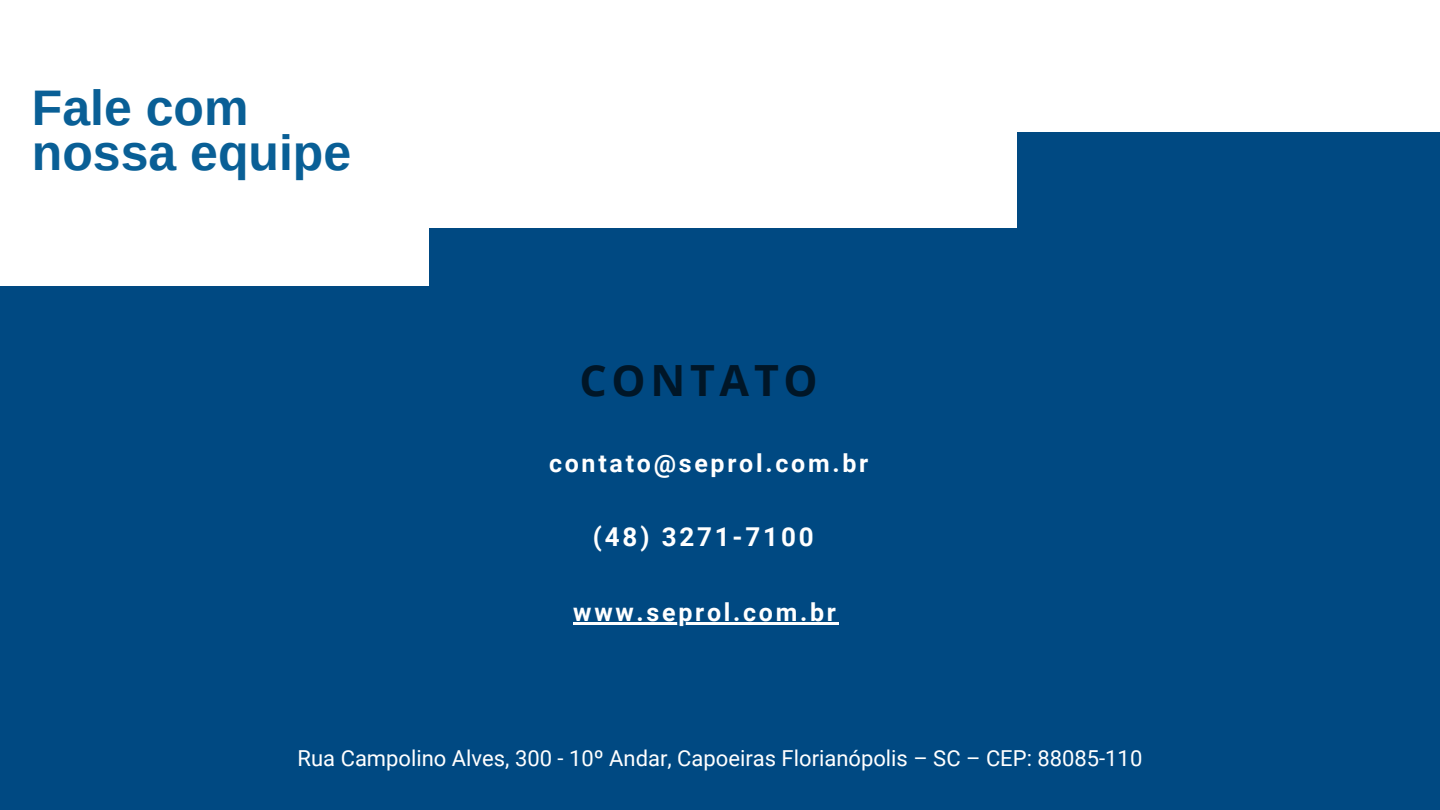
<style>
.page{position:relative;width:1440px;height:810px;background:#004982}
.page>*{position:absolute;margin:0;border:0;box-sizing:border-box;transform-origin:0 0}
.t1{font:700 50px/45px "Arimo";color:#095f96}
.t2{font:700 43px "Open Sans";letter-spacing:.11em;color:#001627}
.t3{font:700 26px "Roboto";letter-spacing:.11em;color:#fff}
.t4{font:700 25px "Roboto";letter-spacing:.11em;color:#fff}
.t5{font:22px "Roboto";color:#fff}
</style>
<div class="page">
<div style="left:396px;top:0;width:621px;height:228px;background:#fff"></div>
<div style="left:0;top:0;width:1440px;height:131px;background:#fff"></div>
<div style="left:0;top:0;width:429px;height:285px;background:#fff"></div>
<hr style="left:573px;top:622px;width:266px;height:2px;background:#fff">
<p class="t1" style="left:32px;top:85px;width:321px">Fale com nossa equipe</p>
<h1 class="t2" style="left:579px;top:350px;width:240px">CONTATO</h1>
<p class="t4" style="left:549px;top:449px;width:321px">contato@seprol.com.br</p>
<p class="t3" style="left:593px;top:522px;width:222px">(48) 3271-7100</p>
<p class="t4" style="left:573px;top:597px;width:264px">www.seprol.com.br</p>
<p class="t5" style="left:298px;top:746px;width:846px">Rua Campolino Alves, 300 - 10º Andar, Capoeiras Florianópolis – SC – CEP: 88085-110</p>
</div>
